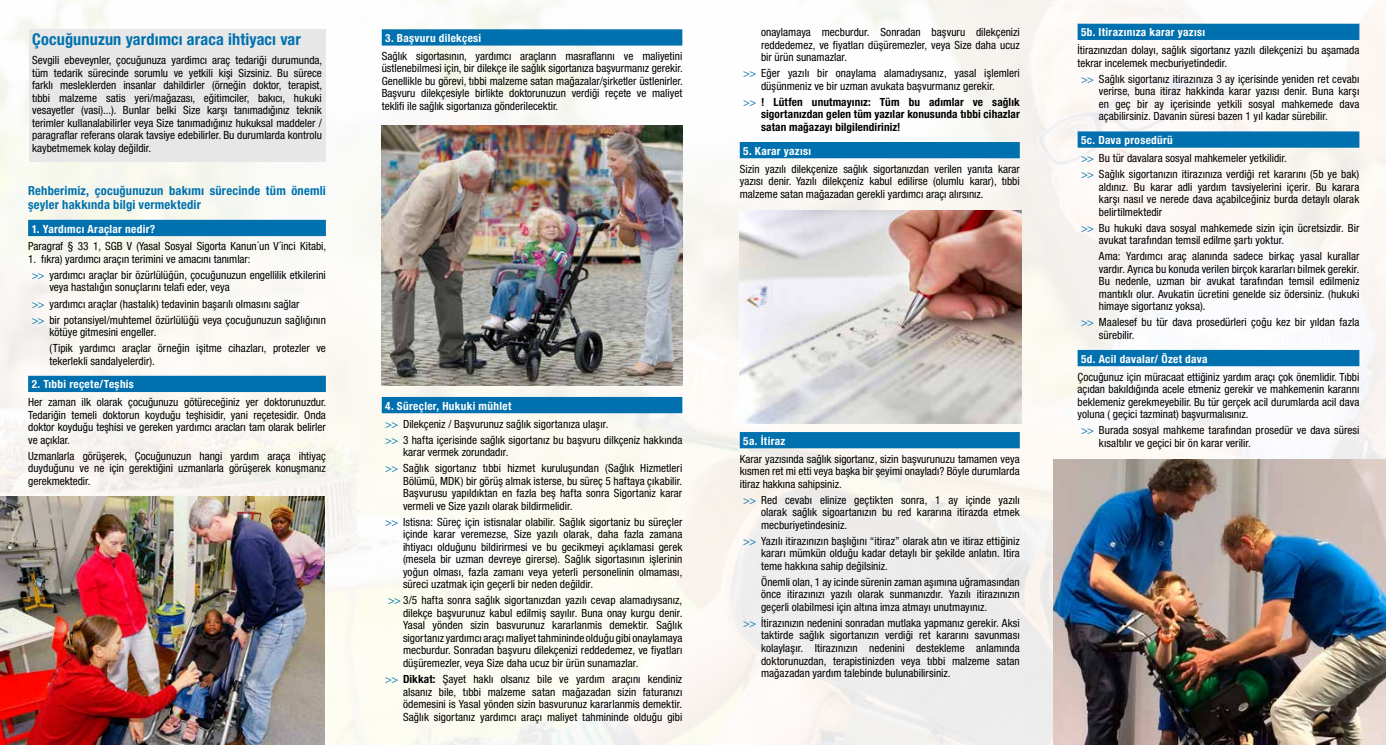
<style>
.page{position:relative;width:1386px;height:745px;background:#fff}
.page>*{position:absolute;margin:0;border:0;box-sizing:border-box;transform-origin:0 0}
.t1{font:700 condensed 16.25px "Helvetica Neue LT Pro";letter-spacing:.01em;color:#0071ae}
.t2{font:700 condensed 12.5px/13.8px "Helvetica Neue LT Pro";letter-spacing:.015em;color:#0071ae}
.t3{font:condensed 11.25px/12.5px "Helvetica Neue LT Pro";color:#000;text-align:justify}
.t4{font:700 condensed 11.25px "Helvetica Neue LT Pro";letter-spacing:.03em;color:#fff}
.t5{font:700 condensed 11.25px/12.5px "Helvetica Neue LT Pro";letter-spacing:.01em;color:#000;text-align:justify}
.s1{color:#0071ae}
.s2{font-weight:700;color:#fff}
.s3{font-weight:700}
.s4{font-weight:400;color:#0071ae}
</style>
<div class="page">
<img style="left:0;top:0;width:1385px;height:744px">
<img style="left:1053px;top:459px;width:332px;height:285px">
<div style="left:29px;top:30px;width:296px;height:132px;background:#e7e7e8"></div>
<img style="left:0;top:496px;width:324px;height:248px">
<div style="left:28px;top:220px;width:298px;height:16px;background:#0071ae"></div>
<div style="left:28px;top:375px;width:298px;height:17px;background:#0071ae"></div>
<div style="left:382px;top:29px;width:300px;height:17px;background:#0071ae"></div>
<div style="left:382px;top:396px;width:300px;height:17px;background:#0071ae"></div>
<div style="left:739px;top:142px;width:280px;height:16px;background:#0071ae"></div>
<div style="left:739px;top:432px;width:280px;height:16px;background:#0071ae"></div>
<div style="left:1077px;top:24px;width:282px;height:16px;background:#0071ae"></div>
<div style="left:1077px;top:131px;width:282px;height:17px;background:#0071ae"></div>
<div style="left:1077px;top:350px;width:282px;height:16px;background:#0071ae"></div>
<img style="left:739px;top:210px;width:282px;height:213px">
<img style="left:382px;top:125px;width:300px;height:260px">
<h1 class="t1" style="left:32px;top:29px;width:270px">Çocuğunuzun yardımcı araca ihtiyacı var</h1>
<p class="t3" style="left:32px;top:54px;width:291px">Sevgili ebeveynler, çocuğunuza yardimcı araç tedariği durumunda, tüm tedarik sürecinde sorumlu ve yetkili kişi Sizsiniz. Bu sürece farklı mesleklerden insanlar dahildirler (örneğin doktor, terapist, tıbbi malzeme satis yeri/mağazası, eğitimciler, bakıcı, hukuki vesayetler (vasi)...). Bunlar belki Size karşı tanımadığınız teknik terimler kullanalabilirler veya Size tanımadığınız hukuksal maddeler / paragraflar referans olarak tavsiye edebilirler. Bu durumlarda kontrolu kaybetmemek kolay değildir.</p>
<p class="t2" style="left:28px;top:184px;width:299px">Rehberimiz, çocuğunuzun bakımı sürecinde tüm önemli şeyler hakkında bilgi vermektedir</p>
<p class="t4" style="left:32px;top:222px;width:125px">1. Yardımcı Araçlar nedir?</p>
<p class="t3" style="left:28px;top:240px;width:300px">Paragraf § 33 1, SGB V (Yasal Sosyal Sigorta Kanun´un V´inci Kitabi,</p>
<p class="t3" style="left:32px;top:250px;width:296px;line-height:16px;text-indent:-4px">1. fıkra) yardımcı araçın terimini ve amacını tanımlar:<br><span class="s1">&gt;&gt;</span> yardımcı araçlar bir özürlülüğün, çocuğunuzun engellilik etkilerini</p>
<p class="t3" style="left:32px;top:279px;width:296px;line-height:16px;text-align:left;text-indent:18px">veya hastalığın sonuçlarını telafi eder, veya<br><span class="s1">&gt;&gt;</span> yardımcı araçlar (hastalık) tedavinin başarılı olmasını sağlar<br><span class="s1">&gt;&gt;</span> bir potansiyel/muhtemel özürlülüğü veya çocuğunuzun sağlığının</p>
<p class="t3" style="left:49px;top:324px;width:278px;line-height:16px">kötüye gitmesini engeller.<br>(Tipik yardımcı araçlar örneğin işitme cihazları, protezler ve</p>
<p class="t3" style="left:49px;top:354px;width:107px">tekerlekli sandalyelerdir).</p>
<p class="t4" style="left:32px;top:377px;width:104px">2. Tıbbi reçete/Teşhis</p>
<p class="t3" style="left:28px;top:395px;width:300px">Her zaman ilk olarak çocuğunuzu götüreceğiniz yer doktorunuzdur.<br>Tedariğin temeli doktorun koyduğu teşhisidir, yani reçetesidir. Onda doktor koyduğu teşhisi ve gereken yardımcı aracları tam olarak belirler ve açıklar.</p>
<p class="t3" style="left:28px;top:449px;width:299px">Uzmanlarla görüşerek, Çocuğunuzun hangi yardım araça ihtiyaç duyduğunu ve ne için gerektiğini uzmanlarla görüşerek konuşmanız gerekmektedir.</p>
<p class="t4" style="left:385px;top:31px;width:97px">3. Başvuru dilekçesi</p>
<p class="t3" style="left:382px;top:49px;width:302px">Sağlık sigortasının, yardımcı araçların masraflarını ve maliyetini üstlenebilmesi için, bir dilekçe ile sağlık sigortanıza başvurmanız gerekir.<br>Genellikle bu görevi, tıbbi malzeme satan mağazalar/şirketler üstlenirler.<br>Başvuru dilekçesiyle birlikte doktorunuzun verdiği reçete ve maliyet teklifi ile sağlık sigortanıza gönderilecektir.</p>
<p class="t3" style="left:385px;top:396px;width:224px;line-height:17.9px"><span class="s2">4. Süreçler, Hukuki mühlet<br></span><span class="s1">&gt;&gt;</span> Dilekçeniz / Başvurunuz sağlık sigortanıza ulaşır.</p>
<p class="t3" style="left:403px;top:433px;width:281px;text-indent:-18px"><span class="s1">&gt;&gt;</span> 3 hafta içerisinde sağlık sigortanız bu başvuru dilkçeniz hakkında karar vermek zorundadır.</p>
<p class="t3" style="left:403px;top:461px;width:281px;text-indent:-18px"><span class="s1">&gt;&gt;</span> Sağlık sigortanız tıbbi hizmet kuruluşundan (Sağlık Hizmetleri Bölümü, MDK) bir görüş almak isterse, bu süreç 5 haftaya çıkabilir.<br>Başvurusu yapıldıktan en fazla beş hafta sonra Sigortaniz karar vermeli ve Size yazılı olarak bildirmelidir.</p>
<p class="t3" style="left:403px;top:515px;width:281px;text-indent:-18px"><span class="s1">&gt;&gt;</span> Istisna: Süreç için istisnalar olabilir. Sağlık sigortaniz bu süreçler içinde karar veremezse, Size yazılı olarak, daha fazla zamana ihtiyacı olduğunu bildirirmesi ve bu gecikmeyi açıklamasi gerek (mesela bir uzman devreye girerse). Sağlık sigortasının işlerinin yoğun olması, fazla zamanı veya yeterli personelinin olmaması, süreci uzatmak için geçerli bir neden değildir.</p>
<p class="t3" style="left:403px;top:593px;width:281px;text-indent:-15px"><span class="s1">&gt;&gt;</span> 3/5 hafta sonra sağlık sigortanızdan yazılı cevap alamadıysanız, dilekçe başvurunuz kabul edilmiş sayılır. Buna onay kurgu denir.<br>Yasal yönden sizin basvurunuz kararlanmis demektir. Sağlık sigortanız yardımcı araçı maliyet tahmininde olduğu gibi onaylamaya mecburdur. Sonradan başvuru dilekçenizi reddedemez, ve fiyatları düşüremezler, veya Size daha ucuz bir ürün sunamazlar.</p>
<p class="t3" style="left:403px;top:672px;width:281px;text-indent:-18px"><span class="s1">&gt;&gt;</span> <span class="s3">Dikkat:</span> Şayet haklı olsanız bile ve yardım araçını kendiniz alsanız bile, tıbbi malzeme satan mağazadan sizin faturanızı ödemesini is Yasal yönden sizin basvurunuz kararlanmis demektir.<br>Sağlık sigortanız yardımcı araçı maliyet tahmininde olduğu gibi</p>
<p class="t3" style="left:761px;top:26px;width:260px">onaylamaya mecburdur. Sonradan başvuru dilekçenizi reddedemez, ve fiyatları düşüremezler, veya Size daha ucuz bir ürün sunamazlar.</p>
<p class="t3" style="left:761px;top:67px;width:260px;text-indent:-18px"><span class="s1">&gt;&gt;</span> Eğer yazılı bir onaylama alamadıysanız, yasal işlemleri düşünmeniz ve bir uzman avukata başvurmanız gerekir.</p>
<p class="t5" style="left:761px;top:96px;width:260px;text-indent:-18px"><span class="s4">&gt;&gt;</span> ! Lütfen unutmayınız: Tüm bu adımlar ve sağlık sigortanızdan gelen tüm yazılar konusunda tıbbi cihazlar satan mağazayı bilgilendiriniz!</p>
<p class="t4" style="left:743px;top:144px;width:69px">5. Karar yazısı</p>
<p class="t3" style="left:739px;top:162px;width:281px">Sizin yazılı dilekçenize sağlık sigortanızdan verilen yanıta karar yazısı denir. Yazılı dilekçeniz kabul edilirse (olumlu karar), tıbbi malzeme satan mağazadan gerekli yardımcı araçı alırsınız.</p>
<p class="t4" style="left:743px;top:434px;width:44px">5a. İtiraz</p>
<p class="t3" style="left:739px;top:452px;width:281px">Karar yazısında sağlık sigortanız, sizin başvurunuzu tamamen veya kısmen ret mi etti veya başka bir şeyimi onayladı? Böyle durumlarda itiraz hakkına sahipsiniz.</p>
<p class="t3" style="left:761px;top:493px;width:260px;text-indent:-18px"><span class="s1">&gt;&gt;</span> Red cevabı elinize geçtikten sonra, 1 ay içinde yazılı olarak sağlık sigoartanızın bu red kararına itirazda etmek mecburiyetindesiniz.</p>
<p class="t3" style="left:761px;top:534px;width:260px;text-indent:-18px"><span class="s1">&gt;&gt;</span> Yazılı itirazınızın başlığını “itiraz” olarak atın ve itiraz ettiğiniz kararı mümkün olduğu kadar detaylı bir şekilde anlatın. Itira teme hakkına sahip değilsiniz.</p>
<p class="t3" style="left:761px;top:575px;width:260px">Önemli olan, 1 ay icinde sürenin zaman aşımına uğramasından önce itirazınızı yazılı olarak sunmanızdır. Yazılı itirazınızın geçerli olabilmesi için altına imza atmayı unutmayınız.</p>
<p class="t3" style="left:761px;top:616px;width:260px;text-indent:-18px"><span class="s1">&gt;&gt;</span> İtirazınızın nedenini sonradan mutlaka yapmanız gerekir. Aksi taktirde sağlık sigortanızın verdiği ret kararını savunması kolaylaşır. Itirazınızın nedenini destekleme anlamında doktorunuzdan, terapistinizden veya tıbbi malzeme satan mağazadan yardım talebinde bulunabilirsiniz.</p>
<p class="t4" style="left:1081px;top:26px;width:126px">5b. Itirazınıza karar yazısı</p>
<p class="t3" style="left:1077px;top:44px;width:283px">İtirazınızdan dolayı, sağlık sigortanız yazılı dilekçenizi bu aşamada tekrar incelemek mecburiyetindedir.</p>
<p class="t3" style="left:1098px;top:72px;width:262px;text-indent:-18px"><span class="s1">&gt;&gt;</span> Sağlık sigortanız itirazınıza 3 ay içerisinde yeniden ret cevabı verirse, buna itiraz hakkinda karar yazısı denir. Buna karşı en geç bir ay içerisinde yetkili sosyal mahkemede dava açabilirsiniz. Davanin süresi bazen 1 yıl kadar sürebilir.</p>
<p class="t3" style="left:1081px;top:131px;width:207px;line-height:17.9px"><span class="s2">5c. Dava prosedürü<br></span><span class="s1">&gt;&gt;</span> Bu tür davalara sosyal mahkemeler yetkilidir.</p>
<p class="t3" style="left:1098px;top:168px;width:262px;text-indent:-18px"><span class="s1">&gt;&gt;</span> Sağlık sigortanızın itirazınıza verdiği ret kararını (5b ye bak) aldınız. Bu karar adli yardım tavsiyelerini içerir. Bu karara karşı nasıl ve nerede dava açabilceğiniz burda detaylı olarak belirtilmektedir</p>
<p class="t3" style="left:1098px;top:221px;width:262px;text-indent:-18px"><span class="s1">&gt;&gt;</span> Bu hukuki dava sosyal mahkemede sizin için ücretsizdir. Bir avukat tarafından temsil edilme şartı yoktur.</p>
<p class="t3" style="left:1098px;top:250px;width:262px">Ama: Yardımcı araç alanında sadece birkaç yasal kurallar vardır. Ayrıca bu konuda verilen birçok kararları bilmek gerekir.<br>Bu nedenle, uzman bir avukat tarafından temsil edilmeniz mantıklı olur. Avukatin ücretini genelde siz ödersiniz. (hukuki himaye sigortanız yoksa).</p>
<p class="t3" style="left:1098px;top:316px;width:262px;text-indent:-18px"><span class="s1">&gt;&gt;</span> Maalesef bu tür dava prosedürleri çoğu kez bir yıldan fazla sürebilir.</p>
<p class="t4" style="left:1081px;top:352px;width:128px">5d. Acil davalar/ Özet dava</p>
<p class="t3" style="left:1077px;top:370px;width:283px">Çocuğunuz için müracaat ettiğiniz yardım araçı çok önemlidir. Tıbbi açıdan bakıldığında acele etmeniz gerekir ve mahkemenin kararını beklemeniz gerekmeyebilir. Bu tür gerçek acil durumlarda acil dava yoluna ( geçici tazminat) başvurmalısınız.</p>
<p class="t3" style="left:1098px;top:423px;width:262px;text-indent:-18px"><span class="s1">&gt;&gt;</span> Burada sosyal mahkeme tarafından prosedür ve dava süresi kısaltılır ve geçici bir ön karar verilir.</p>
</div>
